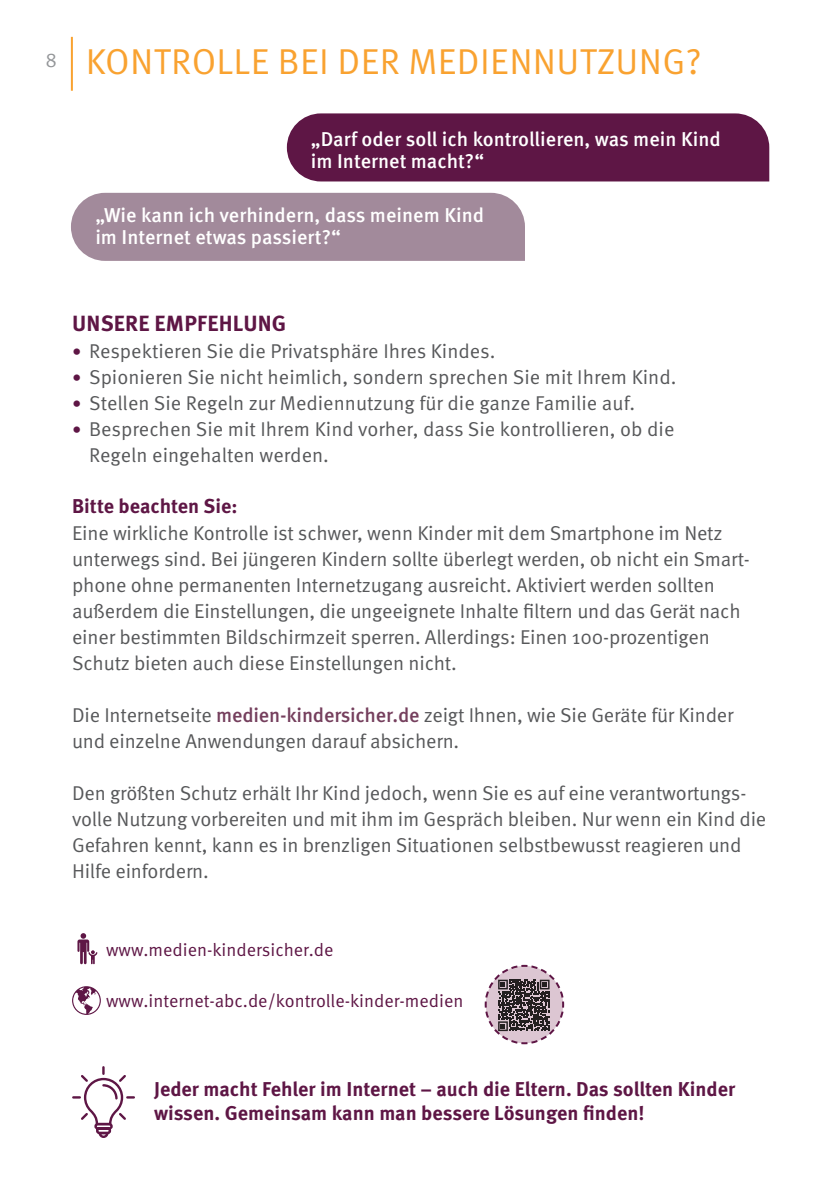
<style>
.page{position:relative;width:840px;height:1191px;background:#fff}
.page>*{position:absolute;margin:0;border:0;box-sizing:border-box;transform-origin:0 0}
.t1{font:36px "Meta OT Norm";letter-spacing:.01em;color:#f9a230}
.t2{font:700 22px "Meta OT";letter-spacing:.01em;color:#5e1645}
.t3{font:20px/26px "Meta OT Norm";letter-spacing:-.01em;color:#57585a}
.t4{font:700 20px/24px "Meta OT";color:#5e1645}
.t5{font:500 20px/22px "Meta OT";color:#fff}
.t6{font:18px "Meta OT Norm";color:#5e1645}
.s1{font-size:18px;color:#5e1645}
.s2{font-family:"Meta OT";font-weight:500;color:#753f5d}
</style>
<div class="page">
<hr style="left:71px;top:37px;width:2px;height:54px;background:#f9a230">
<div style="left:287px;top:113px;width:481px;height:68px;background:#5e1645"></div>
<div style="left:71px;top:193px;width:453px;height:68px;background:#a28a9b"></div>
<svg style="left:72px;top:986px;width:29px;height:29px"></svg>
<svg style="left:77px;top:933px;width:20px;height:31px"></svg>
<svg style="left:72px;top:1066px;width:63px;height:72px"></svg>
<div style="left:94px;top:1122px;width:19px;height:7px;border:2px solid #5e1645;border-radius:2px"></div>
<div style="left:96px;top:1127px;width:15px;height:7px;border:2px solid #5e1645;border-radius:2px"></div>
<svg style="left:484px;top:964px;width:81px;height:81px"></svg>
<h1 class="t1" style="left:45px;top:40px;width:657px"><sup>8</sup> KONTROLLE BEI DER MEDIENNUTZUNG?</h1>
<p class="t5" style="left:311px;top:128px;width:411px">„Darf oder soll ich kontrollieren, was mein Kind im Internet macht?“</p>
<p class="t5" style="left:95px;top:204px;width:390px">„Wie kann ich verhindern, dass meinem Kind im Internet etwas passiert?“</p>
<p class="t2" style="left:72px;top:310px;width:215px">UNSERE EMPFEHLUNG</p>
<p class="t3" style="left:72px;top:338px;width:425px"><span class="s1">•</span> Respektieren Sie die Privatsphäre Ihres Kindes.</p>
<p class="t3" style="left:72px;top:364px;width:605px"><span class="s1">•</span> Spionieren Sie nicht heimlich, sondern sprechen Sie mit Ihrem Kind.</p>
<p class="t3" style="left:72px;top:390px;width:564px"><span class="s1">•</span> Stellen Sie Regeln zur Mediennutzung für die ganze Familie auf.</p>
<p class="t3" style="left:89px;top:416px;width:586px;text-indent:-17px"><span class="s1">•</span> Besprechen Sie mit Ihrem Kind vorher, dass Sie kontrollieren, ob die<br>Regeln eingehalten werden.</p>
<p class="t4" style="left:72px;top:494px;width:167px">Bitte beachten Sie:</p>
<p class="t3" style="left:72px;top:520px;width:678px">Eine wirkliche Kontrolle ist schwer, wenn Kinder mit dem Smartphone im Netz unterwegs sind. Bei jüngeren Kindern sollte überlegt werden, ob nicht ein Smart&shy;phone ohne permanenten Internetzugang ausreicht. Aktiviert werden sollten außerdem die Einstellungen, die ungeeignete Inhalte filtern und das Gerät nach einer bestimmten Bildschirmzeit sperren. Allerdings: Einen 100-prozentigen Schutz bieten auch diese Einstellungen nicht.</p>
<p class="t3" style="left:72px;top:702px;width:662px">Die Internetseite <span class="s2">medien-kindersicher.de</span> zeigt Ihnen, wie Sie Geräte für Kinder und einzelne Anwendungen darauf absichern.</p>
<p class="t3" style="left:72px;top:780px;width:695px">Den größten Schutz erhält Ihr Kind jedoch, wenn Sie es auf eine verantwortungs&shy;volle Nutzung vorbereiten und mit ihm im Gespräch bleiben. Nur wenn ein Kind die Gefahren kennt, kann es in brenzligen Situationen selbstbewusst reagieren und Hilfe einfordern.</p>
<p class="t6" style="left:106px;top:939px;width:229px">www.medien-kindersicher.de</p>
<p class="t6" style="left:106px;top:989px;width:358px">www.internet-abc.de/kontrolle-kinder-medien</p>
<p class="t4" style="left:154px;top:1077px;width:582px">Jeder macht Fehler im Internet – auch die Eltern. Das sollten Kinder wissen. Gemeinsam kann man bessere Lösungen finden!</p>
</div>
